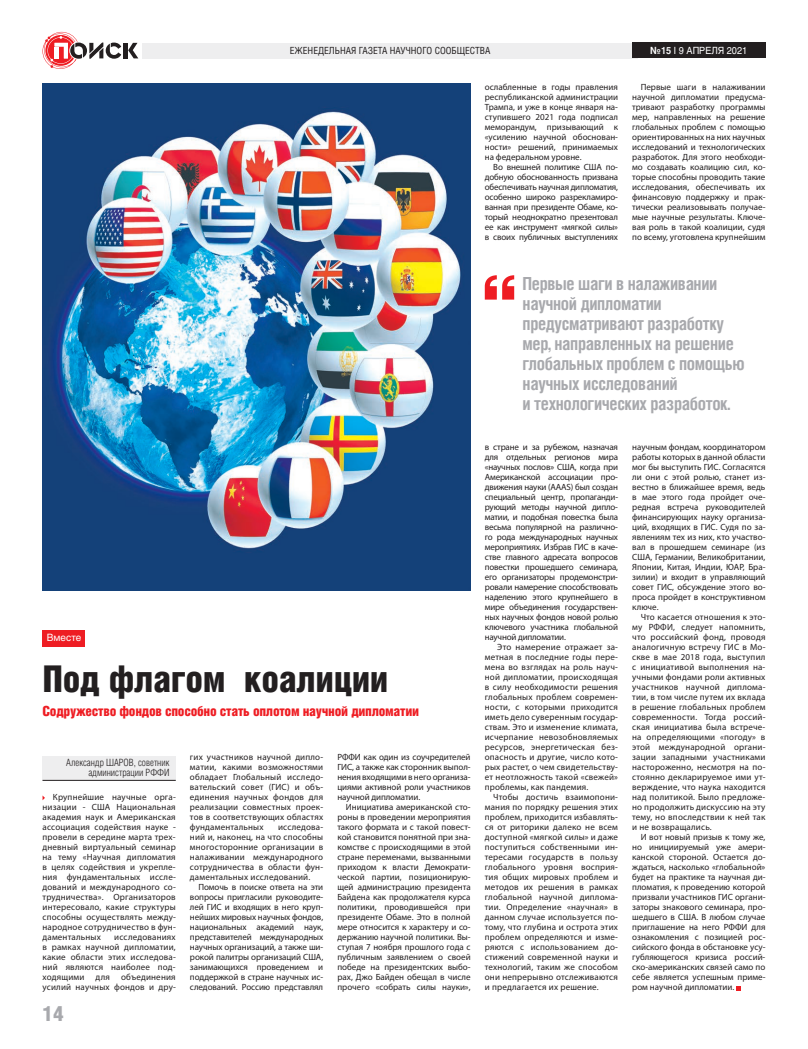
<style>
.page{position:relative;width:808px;height:1049px;background:#fff}
.page>*{position:absolute;margin:0;border:0;box-sizing:border-box;transform-origin:0 0}
.t1{font:37px "Helios Cond Black C";letter-spacing:-.01em;color:#231f20}
.t2{font:21.1px "Helios Cond Black C";color:#a8a9ad}
.t3{font:700 18px/20px "Helios Cond C";letter-spacing:-.02em;color:#a8a9ad}
.t4{font:14px "Helios Cond Black C";letter-spacing:-.02em;color:#ee1d23}
.t5{font:10px/10px "Helios Cond Light C";color:#231f20;text-align:right}
.t6{font:10px "Helios C";color:#fff}
.t7{font:9.8px "Helios Cond C";color:#231f20}
.t8{font:9.8px "Helios C";color:#fff;scale:.93 1}
.t9{font:9px/10px "Myriad Pro";color:#231f20;text-align:justify}
.s1{font-weight:700}
.s2{font-weight:700;color:#f2f3f4}
</style>
<div class="page">
<hr style="left:124px;top:43px;width:4px;height:15px;background:#231f20">
<svg style="left:128px;top:43px;width:10px;height:15px"></svg>
<svg style="left:43px;top:32px;width:78px;height:37px"></svg>
<div style="left:142px;top:43px;width:496px;height:16px;background:#eeeeef"></div>
<div style="left:632px;top:43px;width:133px;height:15px;background:#231f20"></div>
<div style="left:43px;top:756px;width:133px;height:24px;background:#eeeeef"></div>
<hr style="left:43px;top:780px;width:133px;height:1px;background:#231f20">
<div style="left:43px;top:630px;width:42px;height:16px;background:#ee1d23"></div>
<svg style="left:485px;top:275px;width:29px;height:25px"></svg>
<img style="left:42px;top:84px;width:429px;height:506px">
<svg style="left:736px;top:986px;width:5px;height:4px"></svg>
<p class="t7" style="left:290px;top:45px;width:202px">ЕЖЕНЕДЕЛЬНАЯ ГАЗЕТА НАУЧНОГО СООБЩЕСТВА</p>
<p class="t8" style="left:650px;top:44px;width:106px"><span class="s1">№</span><span class="s2">15</span> I 9 АПРЕЛЯ 2021</p>
<p class="t9" style="left:485px;top:82px;width:135px">ослабленные в годы правления республиканской администрации Трампа, и уже в конце января на&shy;ступившего 2021 года подписал меморандум, призывающий к «усилению научной обоснован&shy;ности» решений, принимаемых на федеральном уровне.</p>
<p class="t9" style="left:485px;top:162px;width:135px;text-indent:9px">Во внешней политике США по&shy;добную обоснованность призвана обеспечивать научная дипломатия, особенно широко разрекламиро&shy;ванная при президенте Обаме, ко&shy;торый неоднократно презентовал ее как инструмент «мягкой силы» в своих публичных выступлениях</p>
<p class="t9" style="left:632px;top:82px;width:135px;text-indent:9px">Первые шаги в налаживании научной дипломатии предусма&shy;тривают разработку программы мер, направленных на решение глобальных проблем с помощью ориентированных на них научных исследований и технологических разработок. Для этого необходи&shy;мо создавать коалицию сил, ко&shy;торые способны проводить такие исследования, обеспечивать их финансовую поддержку и прак&shy;тически реализовывать получае&shy;мые научные результаты. Ключе&shy;вая роль в такой коалиции, судя по всему, уготовлена крупнейшим</p>
<p class="t6" style="left:47px;top:632px;width:36px">Вместе</p>
<h1 class="t1" style="left:43px;top:657px;width:347px">Под флагом коалиции</h1>
<h3 class="t4" style="left:43px;top:703px;width:378px">Содружество фондов способно стать оплотом научной дипломатии</h3>
<p class="t5" style="left:66px;top:757px;width:105px">Александр ШАРОВ, советник администрации РФФИ</p>
<p class="t9" style="left:190px;top:752px;width:135px">гих участников научной дипло&shy;матии, какими возможностями обладает Глобальный исследо&shy;вательский совет (ГИС) и объ&shy;единения научных фондов для реализации совместных проек&shy;тов в соответствующих областях фундаментальных</p>
<p class="t9" style="left:43px;top:792px;width:135px;text-indent:10px">Крупнейшие научные орга&shy;низации - США Национальная академия наук и Американская ассоциация содействия науке - провели в середине марта трех&shy;дневный виртуальный семинар на тему «Научная дипломатия в целях содействия и укрепле&shy;ния фундаментальных иссле&shy;дований и международного со&shy;трудничества». Организаторов интересовало, какие структуры способны осуществлять между&shy;народное сотрудничество в фун&shy;даментальных</p>
<p class="t9" style="left:190px;top:822px;width:135px;text-indent:88px">исследова&shy;ний и, наконец, на что способны многосторонние организации в налаживании международного сотрудничества в области фун&shy;даментальных исследований.</p>
<p class="t9" style="left:190px;top:882px;width:135px;text-indent:9px">Помочь в поиске ответа на эти вопросы пригласили руководите&shy;лей ГИС и входящих в него круп&shy;нейших мировых научных фондов, национальных академий наук, представителей международных научных организаций, а также ши&shy;рокой палитры организаций США, занимающихся проведением и поддержкой в стране научных ис&shy;следований. Россию представлял</p>
<p class="t9" style="left:43px;top:932px;width:135px;text-indent:72px">исследованиях в рамках научной дипломатии, какие области этих исследова&shy;ний являются наиболее под&shy;ходящими для объединения усилий научных фондов и дру-</p>
<h2 class="t2" style="left:43px;top:1001px;width:23px">14</h2>
<p class="t9" style="left:337px;top:752px;width:135px">РФФИ как один из соучредителей ГИС, а также как сторонник выпол&shy;нения входящими в него организа&shy;циями активной роли участников научной дипломатии.</p>
<p class="t9" style="left:337px;top:802px;width:135px;text-indent:9px">Инициатива американской сто&shy;роны в проведении мероприятия такого формата и с такой повест&shy;кой становится понятной при зна&shy;комстве с происходящими в этой стране переменами, вызванными приходом к власти Демократи&shy;ческой партии, позиционирую&shy;щей администрацию президента Байдена как продолжателя курса политики, проводившейся при президенте Обаме. Это в полной мере относится к характеру и со&shy;держанию научной политики. Вы&shy;ступая 7 ноября прошлого года с публичным заявлением о своей победе на президентских выбо&shy;рах, Джо Байден обещал в числе прочего «собрать силы науки»,</p>
<h3 class="t3" style="left:523px;top:273px;width:224px">Первые шаги в налаживании научной дипломатии предусматривают разработку мер, направленных на решение глобальных проблем с помощью научных исследований<br>и технологических разработок.</h3>
<p class="t9" style="left:485px;top:442px;width:135px">в стране и за рубежом, назначая для отдельных регионов мира «научных послов» США, когда при Американской ассоциации про&shy;движения науки (AAAS) был создан специальный центр, пропаганди&shy;рующий методы научной дипло&shy;матии, и подобная повестка была весьма популярной на различно&shy;го рода международных научных мероприятиях. Избрав ГИС в каче&shy;стве главного адресата вопросов повестки прошедшего семинара, его организаторы продемонстри&shy;ровали намерение способствовать наделению этого крупнейшего в мире объединения государствен&shy;ных научных фондов новой ролью ключевого участника глобальной научной дипломатии.</p>
<p class="t9" style="left:485px;top:642px;width:135px;text-indent:13px">Это намерение отражает за&shy;метная в последние годы пере&shy;мена во взглядах на роль науч&shy;ной дипломатии, происходящая в силу необходимости решения глобальных проблем современ&shy;ности, с которыми приходится иметь дело суверенным государ&shy;ствам. Это и изменение климата, исчерпание невозобновляемых ресурсов, энергетическая без&shy;опасность и другие, число кото&shy;рых растет, о чем свидетельству&shy;ет неотложность такой «свежей» проблемы, как пандемия.</p>
<p class="t9" style="left:485px;top:792px;width:135px;text-indent:9px">Чтобы достичь взаимопони&shy;мания по порядку решения этих проблем, приходится избавлять&shy;ся от риторики далеко не всем доступной «мягкой силы» и даже поступиться собственными ин&shy;тересами государств в пользу глобального уровня восприя&shy;тия общих мировых проблем и методов их решения в рамках глобальной научной диплома&shy;тии. Определение «научная» в данном случае используется по&shy;тому, что глубина и острота этих проблем определяются и изме&shy;ряются с использованием до&shy;стижений современной науки и технологий, таким же способом они непрерывно отслеживаются и предлагается их решение.</p>
<p class="t9" style="left:632px;top:442px;width:135px">научным фондам, координатором работы которых в данной области мог бы выступить ГИС. Согласятся ли они с этой ролью, станет из&shy;вестно в ближайшее время, ведь в мае этого года пройдет оче&shy;редная встреча руководителей финансирующих науку организа&shy;ций, входящих в ГИС. Судя по за&shy;явлениям тех из них, кто участво&shy;вал в прошедшем семинаре (из США, Германии, Великобритании, Японии, Китая, Индии, ЮАР, Бра&shy;зилии) и входит в управляющий совет ГИС, обсуждение этого во&shy;проса пройдет в конструктивном ключе.</p>
<p class="t9" style="left:632px;top:612px;width:135px;text-indent:9px">Что касается отношения к это&shy;му РФФИ, следует напомнить, что российский фонд, проводя аналогичную встречу ГИС в Мо&shy;скве в мае 2018 года, выступил с инициативой выполнения на&shy;учными фондами роли активных участников научной диплома&shy;тии, в том числе путем их вклада в решение глобальных проблем современности. Тогда россий&shy;ская инициатива была встрече&shy;на определяющими «погоду» в этой международной органи&shy;зации западными участниками настороженно, несмотря на по&shy;стоянно декларируемое ими ут&shy;верждение, что наука находится над политикой. Было предложе&shy;но продолжить дискуссию на эту тему, но впоследствии к ней так и не возвращались.</p>
<p class="t9" style="left:632px;top:832px;width:135px;text-indent:9px">И вот новый призыв к тому же, но инициируемый уже амери&shy;канской стороной. Остается до&shy;ждаться, насколько «глобальной» будет на практике та научная ди&shy;пломатия, к проведению которой призвали участников ГИС органи&shy;заторы знакового семинара, про&shy;шедшего в США. В любом случае приглашение на него РФФИ для ознакомления с позицией рос&shy;сийского фонда в обстановке усу&shy;губляющегося кризиса россий&shy;ско-американских связей само по себе является успешным приме&shy;ром научной дипломатии.</p>
</div>
